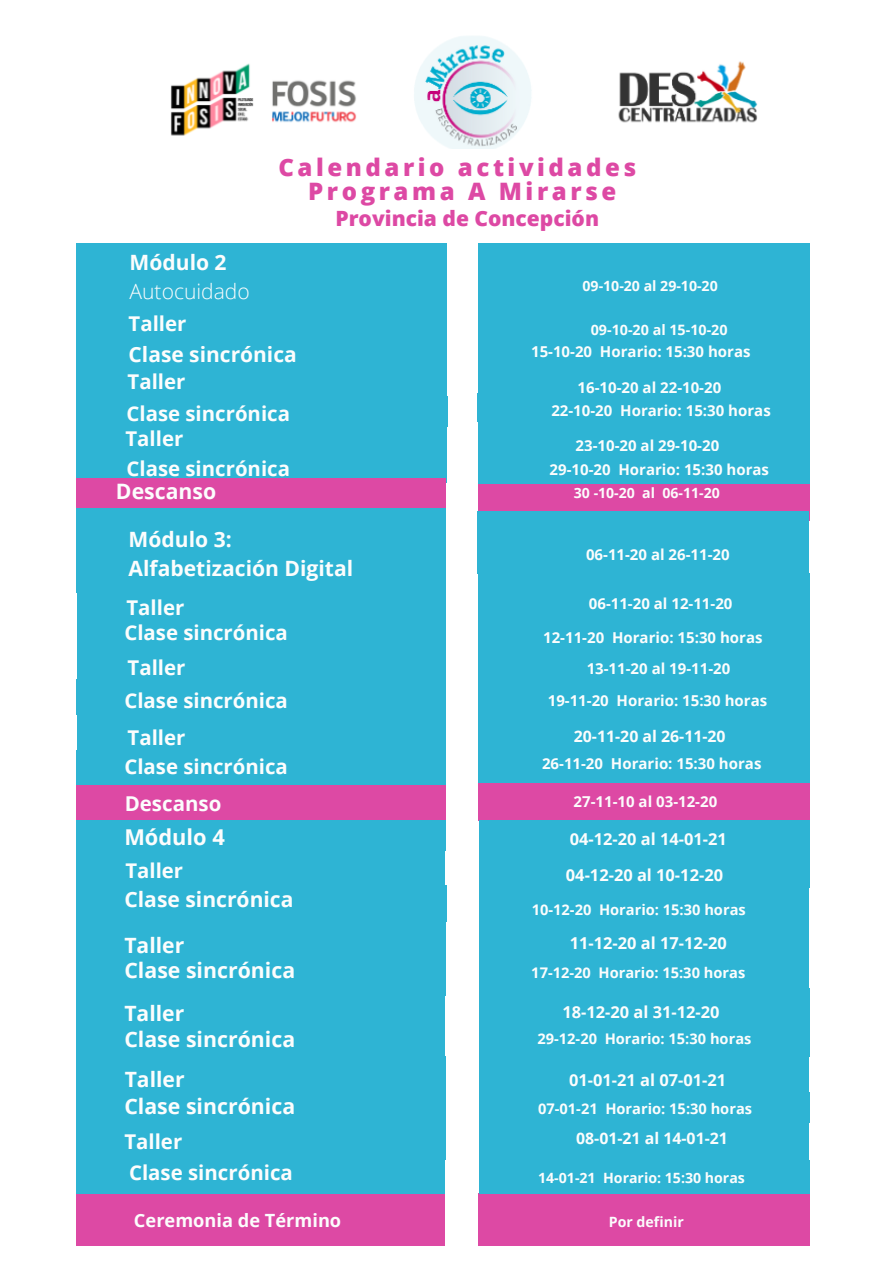
<style>
.page{position:relative;width:894px;height:1264px;background:#fff}
.page>*{position:absolute;margin:0;border:0;box-sizing:border-box;transform-origin:0 0}
.t1{font:800 24px/23.9px "Open Sans";letter-spacing:.15em;color:#dd49a4;text-align:center}
.t2{font:700 21.75px "Open Sans";color:#fcfdfd}
.t3{font:700 21.6px "Open Sans";color:#fcfdfd}
.t4{font:700 21.3px "Open Sans";color:#fcfdfd}
.t5{font:700 21px/29.4px "Open Sans";color:#fcfdfd}
.t6{font:800 21px "Open Sans";color:#dd49a4}
.t7{font:300 21px "Open Sans";color:#fcfdfd}
.t8{font:700 20.4px/32px "Open Sans";color:#fcfdfd}
.t9{font:700 20.25px "Open Sans";color:#fcfdfd}
.t10{font:700 18.15px "Open Sans";color:#fcfdfd}
.t11{font:700 16.5px "Open Sans";color:#fcfdfd}
.t12{font:700 16.35px "Open Sans";color:#fcfdfd}
.t13{font:700 15.9px "Open Sans";color:#fcfdfd}
.t14{font:700 15px "Open Sans";color:#fcfdfd}
.t15{font:700 14.7px "Open Sans";color:#fcfdfd}
.t16{font:700 14.25px "Open Sans";color:#fcfdfd}
.t17{font:700 14.1px "Open Sans";color:#fcfdfd}
</style>
<div class="page">
<img style="left:170px;top:36px;width:588px;height:113px">
<div style="left:77px;top:243px;width:370px;height:66px;background:#2eb4d4"></div>
<div style="left:478px;top:480px;width:330px;height:41px;background:#dd49a4"></div>
<div style="left:77px;top:308px;width:370px;height:31px;background:#2eb4d4"></div>
<div style="left:478px;top:305px;width:331px;height:34px;background:#2eb4d4"></div>
<div style="left:77px;top:337px;width:370px;height:34px;background:#2eb4d4"></div>
<div style="left:478px;top:243px;width:331px;height:67px;background:#2eb4d4"></div>
<div style="left:478px;top:336px;width:331px;height:30px;background:#2eb4d4"></div>
<div style="left:77px;top:366px;width:370px;height:31px;background:#2eb4d4"></div>
<div style="left:77px;top:396px;width:370px;height:30px;background:#2eb4d4"></div>
<div style="left:77px;top:422px;width:370px;height:36px;background:#2eb4d4"></div>
<div style="left:76px;top:452px;width:371px;height:31px;background:#2eb4d4"></div>
<div style="left:478px;top:393px;width:331px;height:29px;background:#2eb4d4"></div>
<div style="left:478px;top:363px;width:331px;height:31px;background:#2eb4d4"></div>
<div style="left:478px;top:421px;width:331px;height:31px;background:#2eb4d4"></div>
<div style="left:478px;top:451px;width:331px;height:33px;background:#2eb4d4"></div>
<div style="left:76px;top:782px;width:370px;height:38px;background:#dd49a4"></div>
<div style="left:478px;top:775px;width:331px;height:45px;background:#dd49a4"></div>
<div style="left:76px;top:478px;width:369px;height:35px;background:#dd49a4"></div>
<div style="left:76px;top:508px;width:369px;height:85px;background:#2eb4d4"></div>
<div style="left:77px;top:586px;width:368px;height:33px;background:#2eb4d4"></div>
<div style="left:478px;top:573px;width:331px;height:55px;background:#2eb4d4"></div>
<div style="left:77px;top:618px;width:368px;height:30px;background:#2eb4d4"></div>
<div style="left:478px;top:511px;width:330px;height:63px;background:#2eb4d4"></div>
<div style="left:478px;top:619px;width:331px;height:30px;background:#2eb4d4"></div>
<div style="left:77px;top:648px;width:368px;height:31px;background:#2eb4d4"></div>
<div style="left:76px;top:679px;width:370px;height:36px;background:#2eb4d4"></div>
<div style="left:77px;top:712px;width:368px;height:38px;background:#2eb4d4"></div>
<div style="left:77px;top:750px;width:368px;height:34px;background:#2eb4d4"></div>
<div style="left:478px;top:674px;width:331px;height:39px;background:#2eb4d4"></div>
<div style="left:478px;top:645px;width:330px;height:37px;background:#2eb4d4"></div>
<div style="left:478px;top:713px;width:331px;height:37px;background:#2eb4d4"></div>
<div style="left:478px;top:744px;width:331px;height:38px;background:#2eb4d4"></div>
<div style="left:77px;top:1193px;width:368px;height:52px;background:#dd49a4"></div>
<div style="left:478px;top:1193px;width:331px;height:52px;background:#dd49a4"></div>
<div style="left:76px;top:820px;width:369px;height:30px;background:#2eb4d4"></div>
<div style="left:76px;top:848px;width:369px;height:37px;background:#2eb4d4"></div>
<div style="left:479px;top:852px;width:330px;height:35px;background:#2eb4d4"></div>
<div style="left:76px;top:885px;width:370px;height:37px;background:#2eb4d4"></div>
<div style="left:479px;top:820px;width:330px;height:32px;background:#2eb4d4"></div>
<div style="left:479px;top:884px;width:329px;height:38px;background:#2eb4d4"></div>
<div style="left:76px;top:917px;width:370px;height:39px;background:#2eb4d4"></div>
<div style="left:76px;top:956px;width:369px;height:39px;background:#2eb4d4"></div>
<div style="left:76px;top:995px;width:369px;height:31px;background:#2eb4d4"></div>
<div style="left:76px;top:1026px;width:369px;height:30px;background:#2eb4d4"></div>
<div style="left:479px;top:952px;width:329px;height:36px;background:#2eb4d4"></div>
<div style="left:479px;top:922px;width:329px;height:33px;background:#2eb4d4"></div>
<div style="left:479px;top:988px;width:330px;height:38px;background:#2eb4d4"></div>
<div style="left:479px;top:1026px;width:330px;height:30px;background:#2eb4d4"></div>
<div style="left:76px;top:1056px;width:369px;height:38px;background:#2eb4d4"></div>
<div style="left:76px;top:1092px;width:369px;height:30px;background:#2eb4d4"></div>
<div style="left:479px;top:1056px;width:329px;height:38px;background:#2eb4d4"></div>
<div style="left:479px;top:1092px;width:330px;height:30px;background:#2eb4d4"></div>
<div style="left:76px;top:1122px;width:370px;height:38px;background:#2eb4d4"></div>
<div style="left:479px;top:1122px;width:329px;height:38px;background:#2eb4d4"></div>
<div style="left:77px;top:1160px;width:368px;height:33px;background:#2eb4d4"></div>
<div style="left:479px;top:1160px;width:330px;height:33px;background:#2eb4d4"></div>
<h3 class="t5" style="left:129px;top:247px;width:99px">Módulo 2</h3>
<h3 class="t7" style="left:129px;top:277px;width:122px">Autocuidado</h3>
<h3 class="t8" style="left:128px;top:307px;width:59px">Taller</h3>
<h1 class="t1" style="left:278px;top:155px;width:359px">Calendario actividades<br>Programa A Mirarse</h1>
<h3 class="t6" style="left:335px;top:203px;width:265px">Provincia de Concepción</h3>
<p class="t17" style="left:582px;top:276px;width:137px">09-10-20 al 29-10-20</p>
<p class="t16" style="left:590px;top:320px;width:138px">09-10-20 al 15-10-20</p>
<h3 class="t5" style="left:128px;top:338px;width:170px">Clase sincrónica</h3>
<h3 class="t8" style="left:126px;top:365px;width:165px">Taller<br>Clase sincrónica</h3>
<h3 class="t8" style="left:125px;top:422px;width:166px;line-height:30.6px">Taller<br>Clase sincrónica</h3>
<h3 class="t4" style="left:116px;top:476px;width:102px">Descanso</h3>
<h3 class="t5" style="left:128px;top:524px;width:226px">Módulo 3:<br>Alfabetización Digital</h3>
<h3 class="t8" style="left:126px;top:591px;width:59px">Taller</h3>
<h3 class="t8" style="left:124px;top:616px;width:165px">Clase sincrónica</h3>
<h3 class="t8" style="left:124px;top:650px;width:165px;line-height:33.3px">Taller<br>Clase sincrónica</h3>
<h3 class="t8" style="left:124px;top:722px;width:165px;line-height:29px">Taller<br>Clase sincrónica</h3>
<h3 class="t3" style="left:163px;top:758px;width:216px">Ceremonia de Inicio</h3>
<p class="t14" style="left:531px;top:340px;width:221px">15-10-20 Horario: 15:30 horas</p>
<p class="t14" style="left:577px;top:377px;width:145px">16-10-20 al 22-10-20</p>
<p class="t14" style="left:551px;top:400px;width:221px">22-10-20 Horario: 15:30 horas</p>
<p class="t14" style="left:575px;top:434px;width:145px">23-10-20 al 29-10-20</p>
<p class="t14" style="left:549px;top:458px;width:221px">29-10-20 Horario: 15:30 horas</p>
<p class="t17" style="left:573px;top:483px;width:147px">30 -10-20 al 06-11-20</p>
<p class="t14" style="left:586px;top:543px;width:145px">06-11-20 al 26-11-20</p>
<p class="t14" style="left:588px;top:593px;width:145px">06-11-20 al 12-11-20</p>
<p class="t14" style="left:543px;top:626px;width:221px">12-11-20 Horario: 15:30 horas</p>
<p class="t14" style="left:586px;top:658px;width:145px">13-11-20 al 19-11-20</p>
<p class="t14" style="left:547px;top:690px;width:221px">19-11-20 Horario: 15:30 horas</p>
<p class="t13" style="left:573px;top:724px;width:153px">20-11-20 al 26-11-20</p>
<p class="t14" style="left:542px;top:752px;width:221px">26-11-20 Horario: 15:30 horas</p>
<h3 class="t8" style="left:125px;top:786px;width:98px">Descanso</h3>
<p class="t14" style="left:573px;top:790px;width:145px">27-11-10 al 03-12-20</p>
<h2 class="t2" style="left:124px;top:822px;width:102px">Módulo 4</h2>
<h3 class="t9" style="left:125px;top:856px;width:59px">Taller</h3>
<h3 class="t5" style="left:124px;top:883px;width:171px">Clase sincrónica</h3>
<h3 class="t5" style="left:124px;top:930px;width:61px">Taller</h3>
<h3 class="t4" style="left:124px;top:954px;width:172px">Clase sincrónica</h3>
<h3 class="t5" style="left:124px;top:998px;width:61px">Taller</h3>
<h3 class="t4" style="left:124px;top:1024px;width:172px">Clase sincrónica</h3>
<h3 class="t5" style="left:125px;top:1063px;width:61px">Taller</h3>
<h3 class="t4" style="left:124px;top:1091px;width:172px">Clase sincrónica</h3>
<p class="t12" style="left:569px;top:827px;width:158px">04-12-20 al 14-01-21</p>
<p class="t11" style="left:565px;top:863px;width:159px">04-12-20 al 10-12-20</p>
<p class="t15" style="left:531px;top:899px;width:215px">10-12-20 Horario: 15:30 horas</p>
<p class="t12" style="left:569px;top:931px;width:159px">11-12-20 al 17-12-20</p>
<p class="t15" style="left:531px;top:962px;width:215px">17-12-20 Horario: 15:30 horas</p>
<p class="t12" style="left:562px;top:1000px;width:159px">18-12-20 al 31-12-20</p>
<p class="t15" style="left:537px;top:1028px;width:215px">29-12-20 Horario: 15:30 horas</p>
<p class="t12" style="left:569px;top:1068px;width:159px">01-01-21 al 07-01-21</p>
<p class="t15" style="left:538px;top:1098px;width:215px">07-01-21 Horario: 15:30 horas</p>
<h3 class="t8" style="left:124px;top:1125px;width:170px;line-height:31px">Taller<br>Clase sincrónica</h3>
<p class="t13" style="left:576px;top:1127px;width:153px">08-01-21 al 14-01-21</p>
<p class="t17" style="left:538px;top:1168px;width:208px">14-01-21 Horario: 15:30 horas</p>
<p class="t10" style="left:134px;top:1207px;width:209px">Ceremonia de Término</p>
<p class="t17" style="left:608px;top:1212px;width:76px">Por definir</p>
</div>
